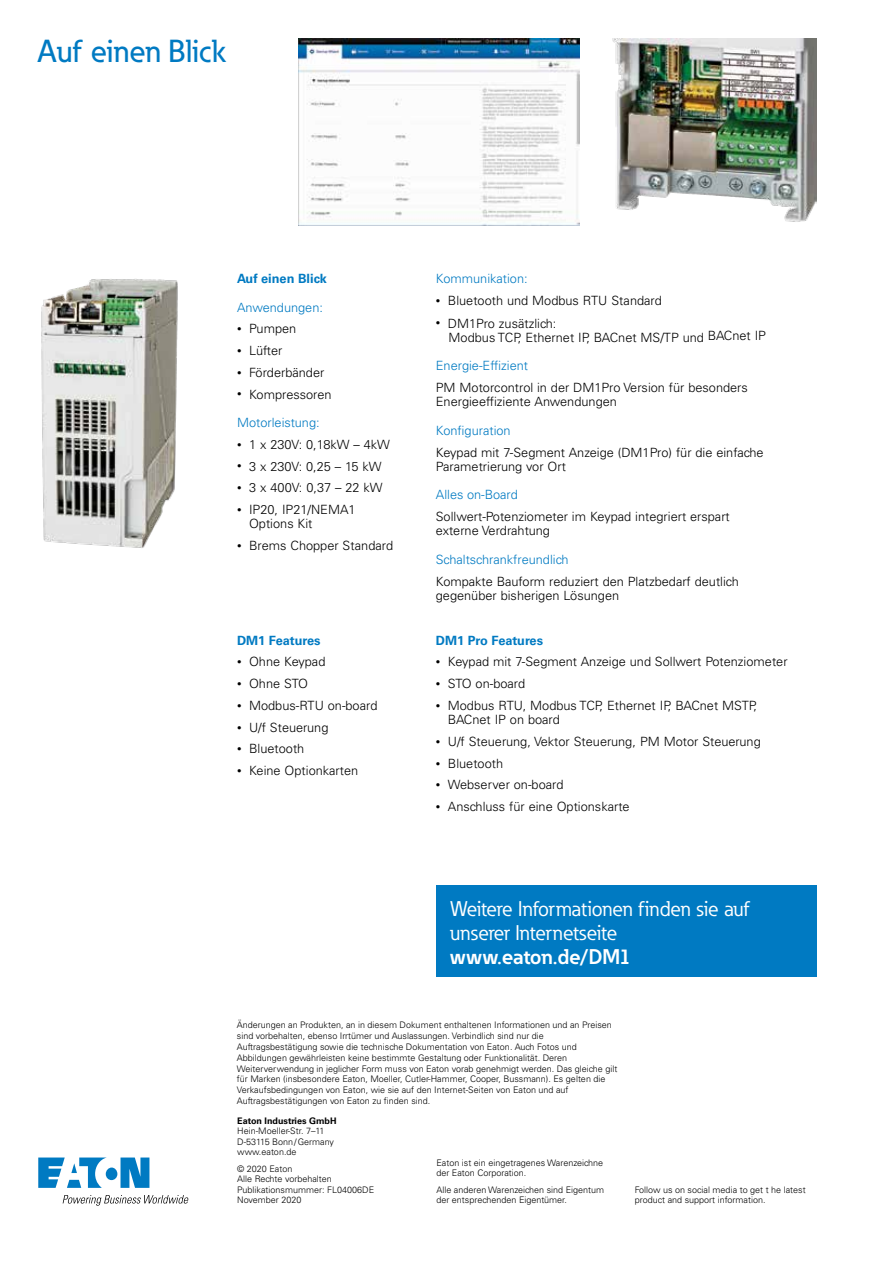
<style>
.page{position:relative;width:893px;height:1263px;background:#fff}
.page>*{position:absolute;margin:0;border:0;box-sizing:border-box;transform-origin:0 0}
.t1{font:500 31.5px "Eaton";color:#007ac2}
.t2{font:21px/24px "Eaton";letter-spacing:-.01em;color:#fff}
.t3{font:700 21px "Eaton";color:#fff}
.t4{font:300 12.75px/14.2px "Univers LT Std";color:#000}
.t5{font:300 12.75px "Univers LT Std";color:#007ac2}
.t6{font:700 12.75px "Univers LT Std";color:#007ac2}
.t7{font:300 9px/10.5px "Univers LT Std";color:#000}
.t8{font:700 9px "Univers LT Std";color:#000}
.s1{font-size:9px}
</style>
<div class="page">
<div style="left:436px;top:886px;width:380px;height:91px;background:#007ac2"></div>
<img style="left:298px;top:38px;width:282px;height:187px">
<img style="left:612px;top:38px;width:204px;height:184px">
<img style="left:41px;top:279px;width:137px;height:269px">
<svg style="left:38px;top:1157px;width:111px;height:31px"></svg>
<svg style="left:63px;top:1195px;width:126px;height:11px"></svg>
<h1 class="t1" style="left:38px;top:32px;width:189px">Auf einen Blick</h1>
<h3 class="t6" style="left:237px;top:271px;width:91px">Auf einen Blick</h3>
<h3 class="t5" style="left:237px;top:299px;width:87px">Anwendungen:</h3>
<h3 class="t4" style="left:237px;top:322px;width:61px"><span class="s1">•</span> Pumpen</h3>
<h3 class="t4" style="left:237px;top:343px;width:47px"><span class="s1">•</span> Lüfter</h3>
<h3 class="t4" style="left:237px;top:365px;width:89px"><span class="s1">•</span> Förderbänder</h3>
<h3 class="t4" style="left:237px;top:387px;width:96px"><span class="s1">•</span> Kompressoren</h3>
<h3 class="t5" style="left:237px;top:415px;width:84px">Motorleistung:</h3>
<h3 class="t4" style="left:237px;top:437px;width:154px"><span class="s1">•</span> 1 x 230V: 0,18kW – 4kW</h3>
<h3 class="t4" style="left:237px;top:459px;width:146px"><span class="s1">•</span> 3 x 230V: 0,25 – 15 kW</h3>
<h3 class="t4" style="left:237px;top:481px;width:147px"><span class="s1">•</span> 3 x 400V: 0,37 – 22 kW</h3>
<h3 class="t4" style="left:249px;top:502px;width:108px;text-indent:-12px"><span class="s1">•</span> IP20, IP21/NEMA1<br>Options Kit</h3>
<h3 class="t4" style="left:237px;top:538px;width:158px"><span class="s1">•</span> Brems Chopper Standard</h3>
<h3 class="t6" style="left:237px;top:633px;width:85px">DM1 Features</h3>
<h3 class="t4" style="left:237px;top:655px;width:90px"><span class="s1">•</span> Ohne Keypad</h3>
<h3 class="t4" style="left:237px;top:676px;width:72px"><span class="s1">•</span> Ohne STO</h3>
<h3 class="t4" style="left:237px;top:698px;width:142px"><span class="s1">•</span> Modbus-RTU on-board</h3>
<h3 class="t4" style="left:237px;top:720px;width:93px"><span class="s1">•</span> U/f Steuerung</h3>
<h3 class="t4" style="left:237px;top:742px;width:69px"><span class="s1">•</span> Bluetooth</h3>
<h3 class="t4" style="left:237px;top:763px;width:123px"><span class="s1">•</span> Keine Optionkarten</h3>
<h3 class="t5" style="left:436px;top:271px;width:93px">Kommunikation:</h3>
<h3 class="t4" style="left:436px;top:293px;width:228px"><span class="s1">•</span> Bluetooth und Modbus RTU Standard</h3>
<h3 class="t4" style="left:449px;top:316px;width:319px;text-indent:-13px"><span class="s1">•</span> DM1Pro zusätzlich:<br>Modbus TCP, Ethernet IP, BACnet MS/TP und BACnet IP</h3>
<h3 class="t5" style="left:436px;top:358px;width:94px">Energie-Effizient</h3>
<h3 class="t4" style="left:436px;top:380px;width:314px">PM Motorcontrol in der DM1Pro Version für besonders<br>Energieeffiziente Anwendungen</h3>
<h3 class="t5" style="left:436px;top:423px;width:76px">Konfiguration</h3>
<h3 class="t4" style="left:436px;top:445px;width:329px">Keypad mit 7-Segment Anzeige (DM1Pro) für die einfache<br>Parametrierung vor Ort</h3>
<h3 class="t5" style="left:436px;top:487px;width:83px">Alles on-Board</h3>
<h3 class="t4" style="left:436px;top:509px;width:295px">Sollwert-Potenziometer im Keypad integriert erspart externe Verdrahtung</h3>
<h3 class="t5" style="left:436px;top:552px;width:134px">Schaltschrankfreundlich</h3>
<h3 class="t4" style="left:436px;top:574px;width:304px">Kompakte Bauform reduziert den Platzbedarf deutlich gegenüber bisherigen Lösungen</h3>
<h3 class="t6" style="left:436px;top:633px;width:109px">DM1 Pro Features</h3>
<h3 class="t4" style="left:436px;top:655px;width:353px"><span class="s1">•</span> Keypad mit 7-Segment Anzeige und Sollwert Potenziometer</h3>
<h3 class="t4" style="left:436px;top:676px;width:91px"><span class="s1">•</span> STO on-board</h3>
<h3 class="t4" style="left:448px;top:698px;width:311px;text-indent:-12px"><span class="s1">•</span> Modbus RTU, Modbus TCP, Ethernet IP, BACnet MSTP,<br>BACnet IP on board</h3>
<h3 class="t4" style="left:436px;top:734px;width:326px"><span class="s1">•</span> U/f Steuerung, Vektor Steuerung, PM Motor Steuerung</h3>
<h3 class="t4" style="left:436px;top:756px;width:69px"><span class="s1">•</span> Bluetooth</h3>
<h3 class="t4" style="left:436px;top:778px;width:129px"><span class="s1">•</span> Webserver on-board</h3>
<h3 class="t4" style="left:436px;top:799px;width:195px"><span class="s1">•</span> Anschluss für eine Optionskarte</h3>
<h2 class="t2" style="left:450px;top:896px;width:302px">Weitere Informationen finden sie auf unserer Internetseite</h2>
<h2 class="t3" style="left:450px;top:943px;width:183px">www.eaton.de/DM1</h2>
<p class="t7" style="left:237px;top:1020px;width:382px">Änderungen an Produkten, an in diesem Dokument enthaltenen Informationen und an Preisen sind vorbehalten, ebenso Irrtümer und Auslassungen. Verbindlich sind nur die Auftragsbestätigung sowie die technische Dokumentation von Eaton. Auch Fotos und Abbildungen gewährleisten keine bestimmte Gestaltung oder Funktionalität. Deren Weiterverwendung in jeglicher Form muss von Eaton vorab genehmigt werden. Das gleiche gilt für Marken (insbesondere Eaton, Moeller, Cutler-Hammer, Cooper, Bussmann). Es gelten die Verkaufsbedingungen von Eaton, wie sie auf den Internet-Seiten von Eaton und auf Auftragsbestätigungen von Eaton zu finden sind.</p>
<p class="t8" style="left:237px;top:1115px;width:101px">Eaton Industries GmbH</p>
<p class="t7" style="left:237px;top:1126px;width:98px">Hein-Moeller-Str. 7–11<br>D-53115 Bonn/Germany www.eaton.de</p>
<p class="t7" style="left:237px;top:1163px;width:139px">© 2020 Eaton<br>Alle Rechte vorbehalten<br>Publikationsmummer: FL04006DE<br>November 2020</p>
<p class="t7" style="left:436px;top:1157px;width:168px">Eaton ist ein eingetragenes Warenzeichne der Eaton Corporation.</p>
<p class="t7" style="left:436px;top:1184px;width:169px">Alle anderen Warenzeichen sind Eigentum der entsprechenden Eigentümer.</p>
<p class="t7" style="left:635px;top:1184px;width:173px">Follow us on social media to get t he latest product and support information.</p>
</div>
